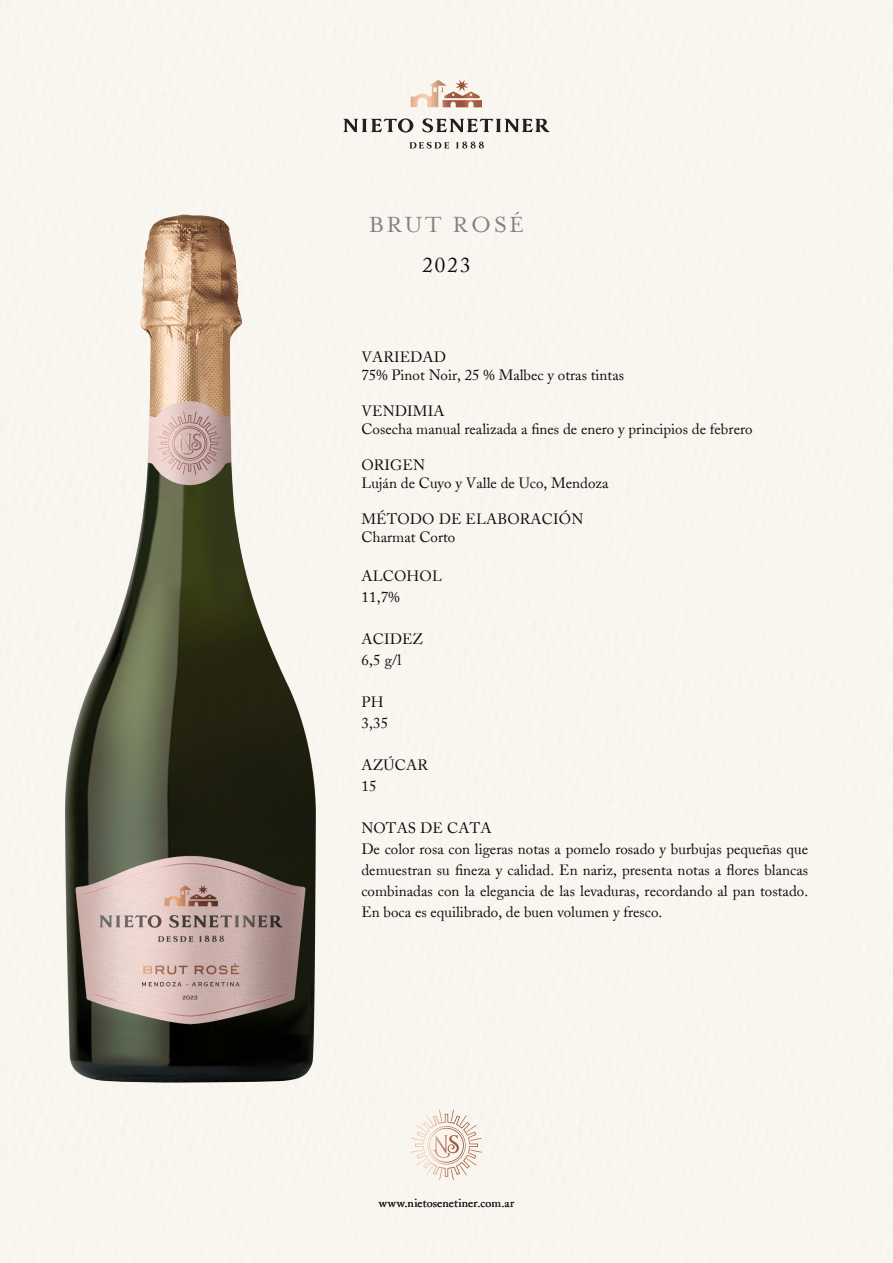
<style>
.page{position:relative;width:893px;height:1263px;background:#fff}
.page>*{position:absolute;margin:0;border:0;box-sizing:border-box;transform-origin:0 0}
.t1{font:25.5px "Mrs Eaves Roman";letter-spacing:.1em;color:#808285}
.t2{font:21px "Adobe Caslon";color:#110a0c}
.t3{font:15px/21px "Adobe Caslon";color:#110a0c;text-align:justify}
.t4{font:12px "Adobe Caslon";letter-spacing:.015em;color:#231f20}
</style>
<div class="page">
<img style="left:35px;top:179px;width:315px;height:939px">
<svg style="left:415px;top:1110px;width:63px;height:67px"></svg>
<svg style="left:411px;top:80px;width:71px;height:27px"></svg>
<svg style="left:343px;top:118px;width:207px;height:31px"></svg>
<p class="t1" style="left:369px;top:213px;width:157px">BRUT ROSÉ</p>
<p class="t2" style="left:422px;top:252px;width:50px">2023</p>
<p class="t3" style="left:361px;top:347px;width:86px">VARIEDAD</p>
<p class="t3" style="left:361px;top:365px;width:264px">75% Pinot Noir, 25 % Malbec y otras tintas</p>
<p class="t3" style="left:361px;top:401px;width:85px">VENDIMIA</p>
<p class="t3" style="left:361px;top:419px;width:393px">Cosecha manual realizada a fines de enero y principios de febrero</p>
<p class="t3" style="left:361px;top:455px;width:65px">ORIGEN</p>
<p class="t3" style="left:361px;top:473px;width:248px">Luján de Cuyo y Valle de Uco, Mendoza</p>
<p class="t3" style="left:361px;top:509px;width:223px">MÉTODO DE ELABORACIÓN</p>
<p class="t3" style="left:361px;top:527px;width:95px">Charmat Corto</p>
<p class="t3" style="left:361px;top:566px;width:82px">ALCOHOL</p>
<p class="t3" style="left:361px;top:587px;width:40px">11,7%</p>
<p class="t3" style="left:361px;top:629px;width:63px">ACIDEZ</p>
<p class="t3" style="left:361px;top:650px;width:41px">6,5 g/l</p>
<p class="t3" style="left:361px;top:692px;width:24px">PH</p>
<p class="t3" style="left:361px;top:713px;width:28px">3,35</p>
<p class="t3" style="left:361px;top:755px;width:68px">AZÚCAR</p>
<p class="t3" style="left:361px;top:776px;width:17px">15</p>
<p class="t3" style="left:361px;top:818px;width:132px">NOTAS DE CATA</p>
<p class="t3" style="left:361px;top:839px;width:448px">De color rosa con ligeras notas a pomelo rosado y burbujas pequeñas que demuestran su fineza y calidad. En nariz, presenta notas a flores blancas combinadas con la elegancia de las levaduras, recordando al pan tostado.<br>En boca es equilibrado, de buen volumen y fresco.</p>
<p class="t4" style="left:379px;top:1195px;width:137px">www.nietosenetiner.com.ar</p>
</div>
